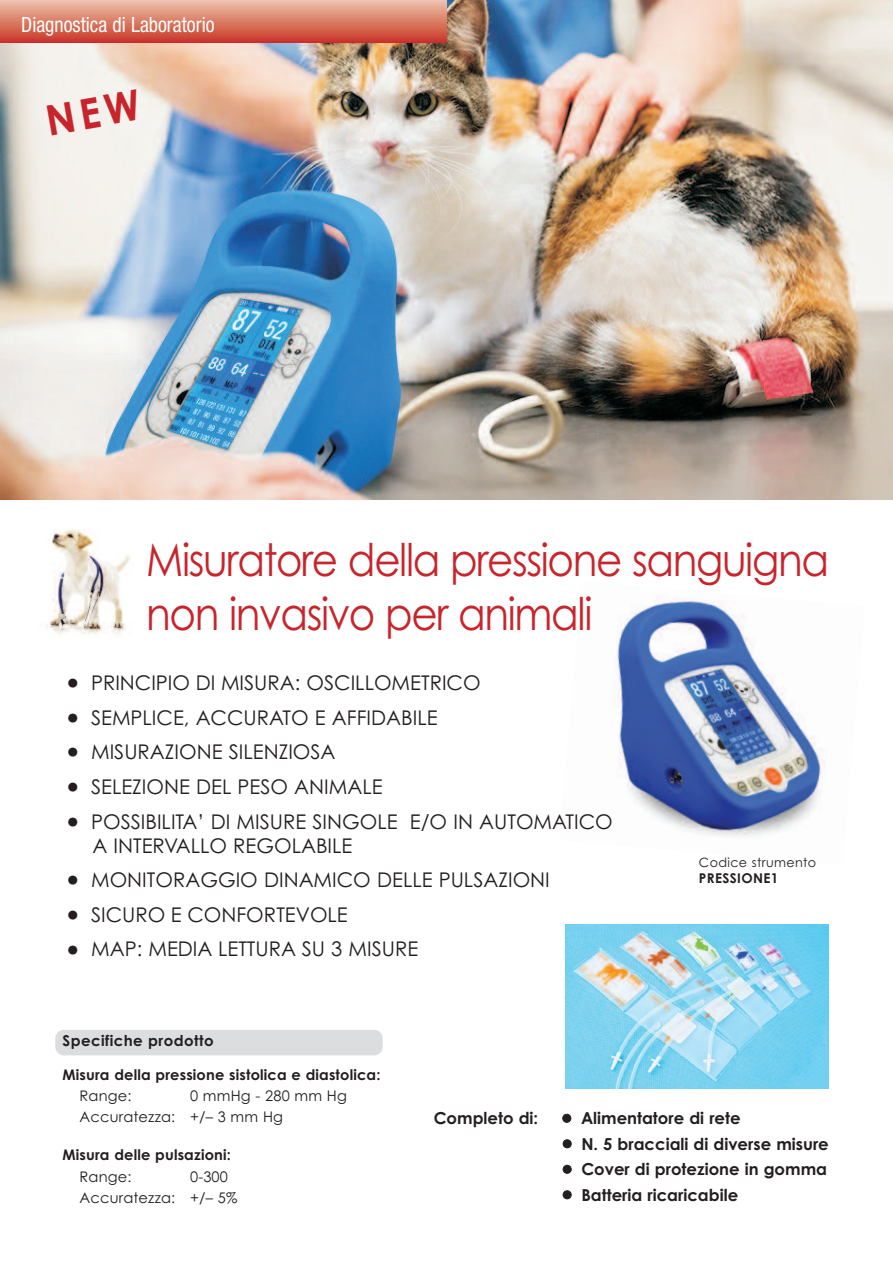
<style>
.page{position:relative;width:893px;height:1263px;background:#fff}
.page>*{position:absolute;margin:0;border:0;box-sizing:border-box;transform-origin:0 0}
.t1{font:45px/54px "Century Gothic";letter-spacing:-.035em;color:#c8242b;scale:.9 1}
.t2{font:condensed 21px "Helvetica Neue LT Std";color:#fff;scale:.95 1}
.t3{font:20.25px/24px "Century Gothic";color:#231f20}
.t4{font:700 16.5px "Century Gothic";color:#231f20}
.t5{font:700 15px "Century Gothic";letter-spacing:.03em;color:#231f20}
.t6{font:14.7px/21px "Century Gothic";letter-spacing:.01em;color:#231f20}
.t7{font:700 14.7px "Century Gothic";letter-spacing:.01em;color:#231f20}
.t8{font:700 13.5px "Century Gothic";letter-spacing:.03em;color:#231f20}
.t9{font:12.75px "Century Gothic";letter-spacing:.03em;color:#231f20}
.s1{font-size:30px}
</style>
<div class="page">
<div style="left:55px;top:1030px;width:328px;height:25px;background:#dcdddf;border-radius:9px"></div>
<img style="left:0;top:0;width:893px;height:499px">
<img style="left:617px;top:598px;width:208px;height:239px">
<img style="left:46px;top:529px;width:85px;height:105px">
<img style="left:566px;top:924px;width:263px;height:165px">
<div style="left:0;top:0;width:446px;height:43px;background:linear-gradient(to bottom,#edc3aa,#c93525)"></div>
<div style="left:47px;top:90px;width:95px;height:45px;background:#f5f2ed"></div>
<p class="t2" style="left:21px;top:17px;width:205px">Diagnostica di Laboratorio</p>
<h1 class="t1" style="left:146px;top:534px;width:760px">Misuratore della pressione sanguigna non invasivo per animali</h1>
<p class="t3" style="left:64px;top:671px;width:418px"><span class="s1">•</span> PRINCIPIO DI MISURA: OSCILLOMETRICO</p>
<p class="t3" style="left:64px;top:706px;width:375px"><span class="s1">•</span> SEMPLICE, ACCURATO E AFFIDABILE</p>
<p class="t3" style="left:64px;top:740px;width:273px"><span class="s1">•</span> MISURAZIONE SILENZIOSA</p>
<p class="t3" style="left:64px;top:775px;width:320px"><span class="s1">•</span> SELEZIONE DEL PESO ANIMALE</p>
<p class="t3" style="left:92px;top:809px;width:522px;text-indent:-29px"><span class="s1">•</span> POSSIBILITA’ DI MISURE SINGOLE E/O IN AUTOMATICO<br>A INTERVALLO REGOLABILE</p>
<p class="t3" style="left:64px;top:868px;width:488px"><span class="s1">•</span> MONITORAGGIO DINAMICO DELLE PULSAZIONI</p>
<p class="t3" style="left:64px;top:903px;width:286px"><span class="s1">•</span> SICURO E CONFORTEVOLE</p>
<p class="t3" style="left:64px;top:937px;width:356px"><span class="s1">•</span> MAP: MEDIA LETTURA SU 3 MISURE</p>
<p class="t5" style="left:63px;top:1032px;width:153px">Specifiche prodotto</p>
<p class="t9" style="left:699px;top:856px;width:119px">Codice strumento</p>
<p class="t8" style="left:699px;top:871px;width:81px">PRESSIONE1</p>
<p class="t7" style="left:63px;top:1067px;width:319px">Misura della pressione sistolica e diastolica:</p>
<p class="t6" style="left:80px;top:1086px;width:53px">Range:</p>
<p class="t6" style="left:80px;top:1086px;width:269px;text-indent:111px">0 mmHg - 280 mm Hg<br>Accuratezza: +/– 3 mm Hg</p>
<p class="t7" style="left:63px;top:1147px;width:170px">Misura delle pulsazioni:</p>
<p class="t6" style="left:80px;top:1166px;width:53px">Range:</p>
<p class="t6" style="left:80px;top:1166px;width:159px;text-indent:111px">0-300<br>Accuratezza: +/– 5%</p>
<p class="t4" style="left:434px;top:1109px;width:106px">Completo di:</p>
<p class="t4" style="left:562px;top:1109px;width:180px">● Alimentatore di rete</p>
<p class="t4" style="left:563px;top:1134px;width:268px">● N. 5 bracciali di diverse misure</p>
<p class="t4" style="left:563px;top:1160px;width:266px">● Cover di protezione in gomma</p>
<p class="t4" style="left:563px;top:1185px;width:177px">● Batteria ricaricabile</p>
</div>
